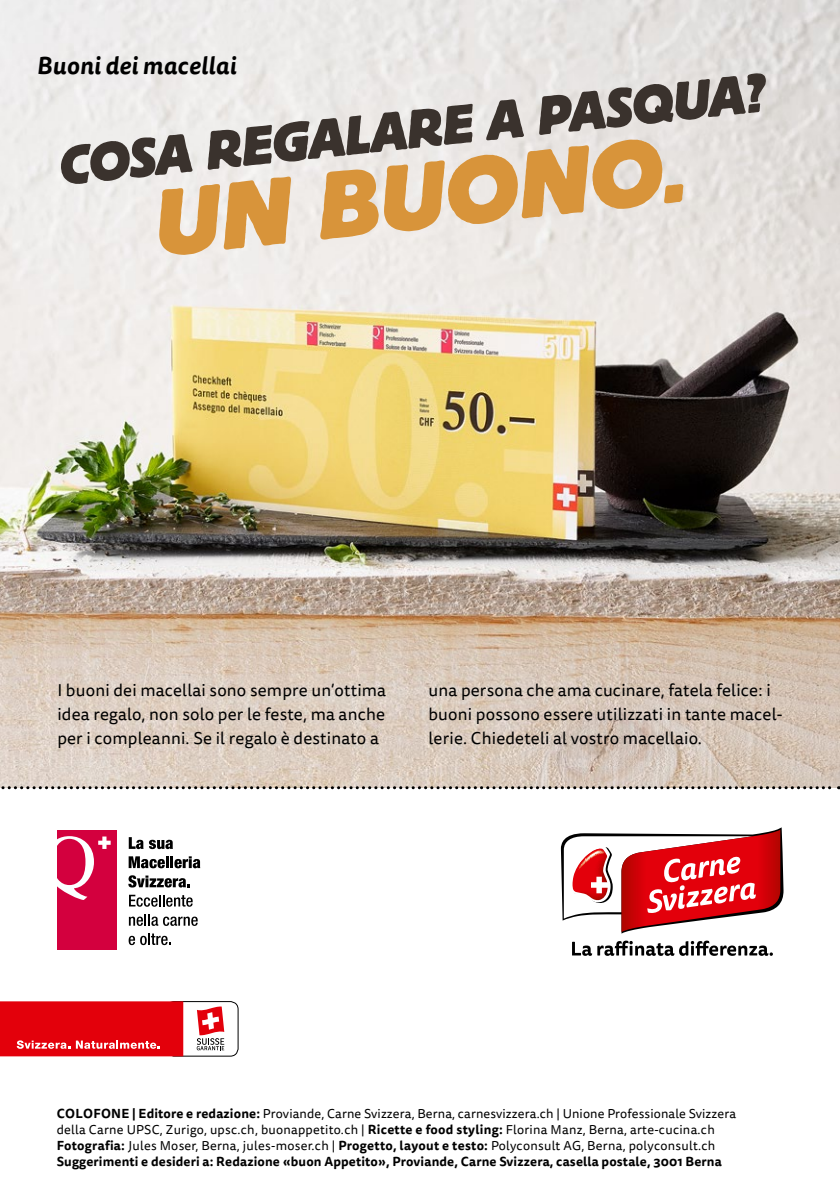
<style>
.page{position:relative;width:840px;height:1191px;background:#fff}
.page>*{position:absolute;margin:0;border:0;box-sizing:border-box;transform-origin:0 0}
.t1{font:italic 700 93.6px "Block Berthold BQ";color:#d8943a}
.t2{font:italic 700 54px "Block Berthold BQ";color:#3a322d}
.t3{font:italic 700 24px "Tisa Sans OT";letter-spacing:.01em;color:#000}
.t4{font:17px/24px "Tisa Sans OT";letter-spacing:.01em;color:#000;text-align:justify}
.t5{font:12.8px/16px "Tisa Sans OT";letter-spacing:.02em;color:#000}
.s1{font-weight:700}
</style>
<div class="page">
<img style="left:0;top:0;width:839px;height:786px">
<svg style="left:0;top:786px;width:839px;height:3px;background:#928c86"></svg>
<svg style="left:572px;top:940px;width:200px;height:16px"></svg>
<svg style="left:560px;top:827px;width:223px;height:106px"></svg>
<svg style="left:129px;top:837px;width:14px;height:12px"></svg>
<svg style="left:149px;top:839px;width:24px;height:10px"></svg>
<svg style="left:129px;top:856px;width:71px;height:12px"></svg>
<svg style="left:128px;top:875px;width:62px;height:12px"></svg>
<svg style="left:129px;top:894px;width:63px;height:12px"></svg>
<svg style="left:129px;top:914px;width:68px;height:12px"></svg>
<svg style="left:129px;top:933px;width:41px;height:12px"></svg>
<div style="left:57px;top:830px;width:60px;height:120px;background:#d3003e"></div>
<svg style="left:57px;top:836px;width:54px;height:64px"></svg>
<div style="left:166px;top:1001px;width:72px;height:55px;border:1px solid #000;border-radius:8px"></div>
<div style="left:0;top:1001px;width:183px;height:55px;background:#e3000b"></div>
<svg style="left:197px;top:1006px;width:27px;height:44px"></svg>
<svg style="left:17px;top:1040px;width:53px;height:8px"></svg>
<svg style="left:76px;top:1040px;width:84px;height:8px"></svg>
<h3 class="t3" style="left:37px;top:50px;width:201px">Buoni dei macellai</h3>
<h2 class="t2" style="left:54px;top:136px;width:711px;rotate:-6deg">COSA REGALARE A PASQUA?</h2>
<h1 class="t1" style="left:147px;top:172px;width:534px;rotate:-6deg">UN BUONO.</h1>
<h3 class="t4" style="left:57px;top:679px;width:330px">I buoni dei macellai sono sempre un’ottima idea regalo, non solo per le feste, ma anche per i compleanni. Se il regalo è destinato a</h3>
<h3 class="t4" style="left:428px;top:679px;width:355px;text-align:left">una persona che ama cucinare, fatela felice: i buoni possono essere utilizzati in tante macel&shy;lerie. Chiedeteli al vostro macellaio.</h3>
<p class="t5" style="left:57px;top:1106px;width:680px"><span class="s1">COLOFONE | Editore e redazione:</span> Proviande, Carne Svizzera, Berna, carnesvizzera.ch | Unione Professionale Svizzera della Carne UPSC, Zurigo, upsc.ch, buonappetito.ch | <span class="s1">Ricette e food styling:</span> Florina Manz, Berna, arte-cucina.ch <span class="s1">Fotografia:</span> Jules Moser, Berna, jules-moser.ch | <span class="s1">Progetto, layout e testo:</span> Polyconsult AG, Berna, polyconsult.ch <span class="s1">Suggerimenti e desideri a: Redazione «buon Appetito», Proviande, Carne Svizzera, casella postale, 3001 Berna</span></p>
</div>
